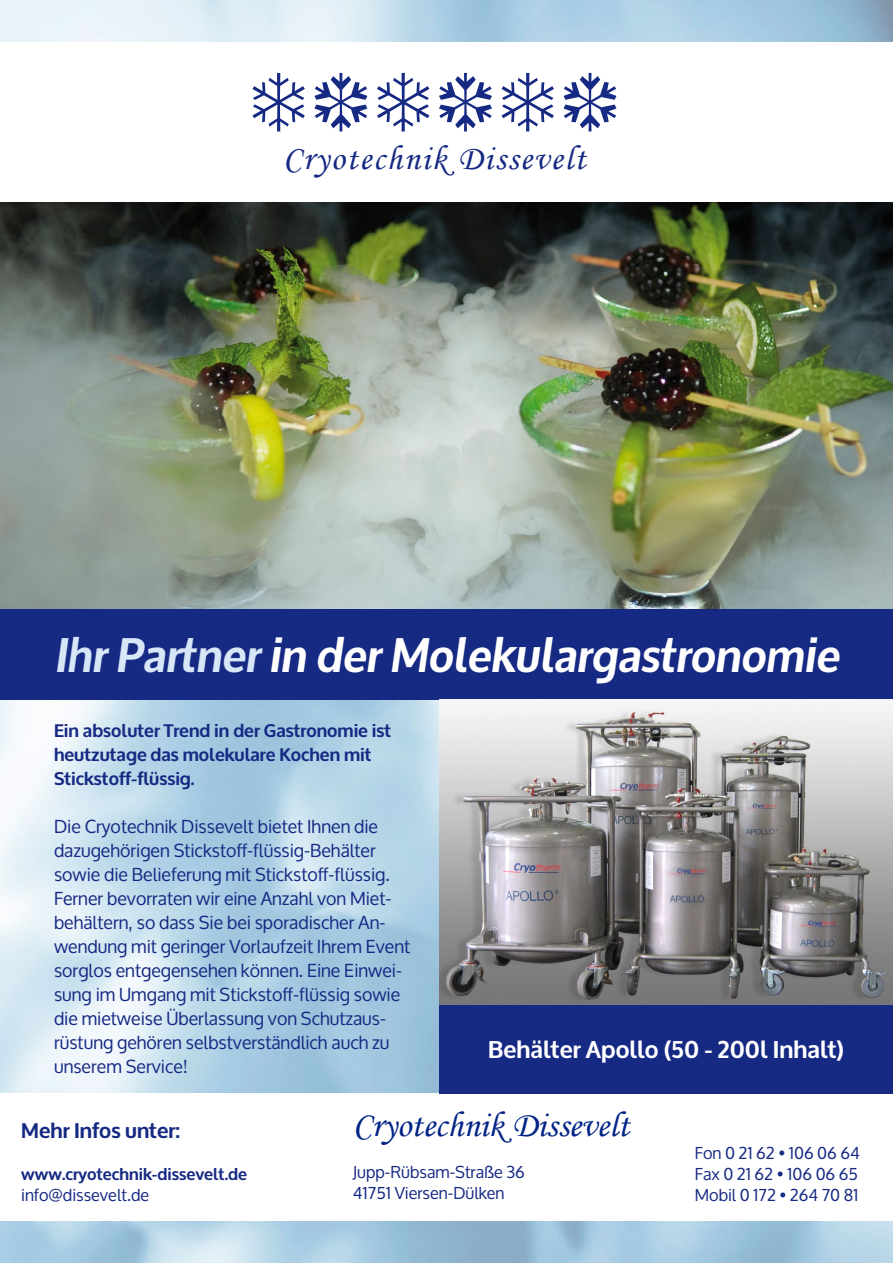
<style>
.page{position:relative;width:893px;height:1263px;background:#fff}
.page>*{position:absolute;margin:0;border:0;box-sizing:border-box;transform-origin:0 0}
.t1{font:84.3px "Zapf Dingbats ITC";color:#162983}
.t2{font:italic 700 48px "Oxygen";color:#fff}
.t3{font:36px "Monotype Corsiva";color:#002486}
.t4{font:34.8px "Monotype Corsiva";letter-spacing:.05em;color:#162983}
.t5{font:700 24px "Oxygen";color:#fff}
.t6{font:700 21px "Oxygen";color:#162983}
.t7{font:18px/24px "Oxygen";color:#162983}
.t8{font:700 18px/24px "Oxygen";color:#162983}
.t9{font:16.5px/21px "Oxygen";color:#162983}
.t10{font:700 16.5px "Oxygen";color:#162983}
.s1{color:#d8e7f7}
</style>
<div class="page">
<img style="left:0;top:0;width:893px;height:1263px">
<div style="left:0;top:43px;width:893px;height:160px;background:#fff"></div>
<div style="left:0;top:608px;width:893px;height:91px;background:#162983"></div>
<div style="left:0;top:1093px;width:893px;height:127px;background:#fff"></div>
<img style="left:0;top:203px;width:893px;height:405px">
<div style="left:439px;top:1005px;width:454px;height:88px;background:#162983"></div>
<img style="left:439px;top:699px;width:454px;height:306px">
<h1 class="t1" style="left:250px;top:63px;width:371px">❄❆❄❆❄❆</h1>
<h3 class="t4" style="left:283px;top:137px;width:304px">Cryotechnik Dissevelt</h3>
<h2 class="t2" style="left:54px;top:625px;width:786px"><span class="s1">Ihr Partner</span> in der Molekulargastronomie</h2>
<p class="t8" style="left:54px;top:719px;width:339px">Ein absoluter Trend in der Gastronomie ist heutzutage das molekulare Kochen mit<br>Stickstoff-flüssig.</p>
<p class="t7" style="left:54px;top:815px;width:358px">Die Cryotechnik Dissevelt bietet Ihnen die dazugehörigen Stickstoff-flüssig-Behälter sowie die Belieferung mit Stickstoff-flüssig.<br>Ferner bevorraten wir eine Anzahl von Miet&shy;behältern, so dass Sie bei sporadischer An&shy;wendung mit geringer Vorlaufzeit Ihrem Event sorglos entgegensehen können. Eine Einwei&shy;sung im Umgang mit Stickstoff-flüssig sowie die mietweise Überlassung von Schutzaus&shy;rüstung gehören selbstverständlich auch zu unserem Service!</p>
<h3 class="t5" style="left:488px;top:1034px;width:357px">Behälter Apollo (50 - 200l Inhalt)</h3>
<p class="t6" style="left:21px;top:1118px;width:160px">Mehr Infos unter:</p>
<p class="t10" style="left:21px;top:1164px;width:227px">www.cryotechnik-dissevelt.de</p>
<p class="t9" style="left:21px;top:1185px;width:129px">info@dissevelt.de</p>
<h3 class="t3" style="left:353px;top:1103px;width:278px">Cryotechnik Dissevelt</h3>
<p class="t9" style="left:353px;top:1162px;width:174px">Jupp-Rübsam-Straße 36<br>41751 Viersen-Dülken</p>
<p class="t9" style="left:695px;top:1143px;width:166px;text-align:justify">Fon 0 21 62 • 106 06 64<br>Fax 0 21 62 • 106 06 65<br>Mobil 0 172 • 264 70 81</p>
</div>
